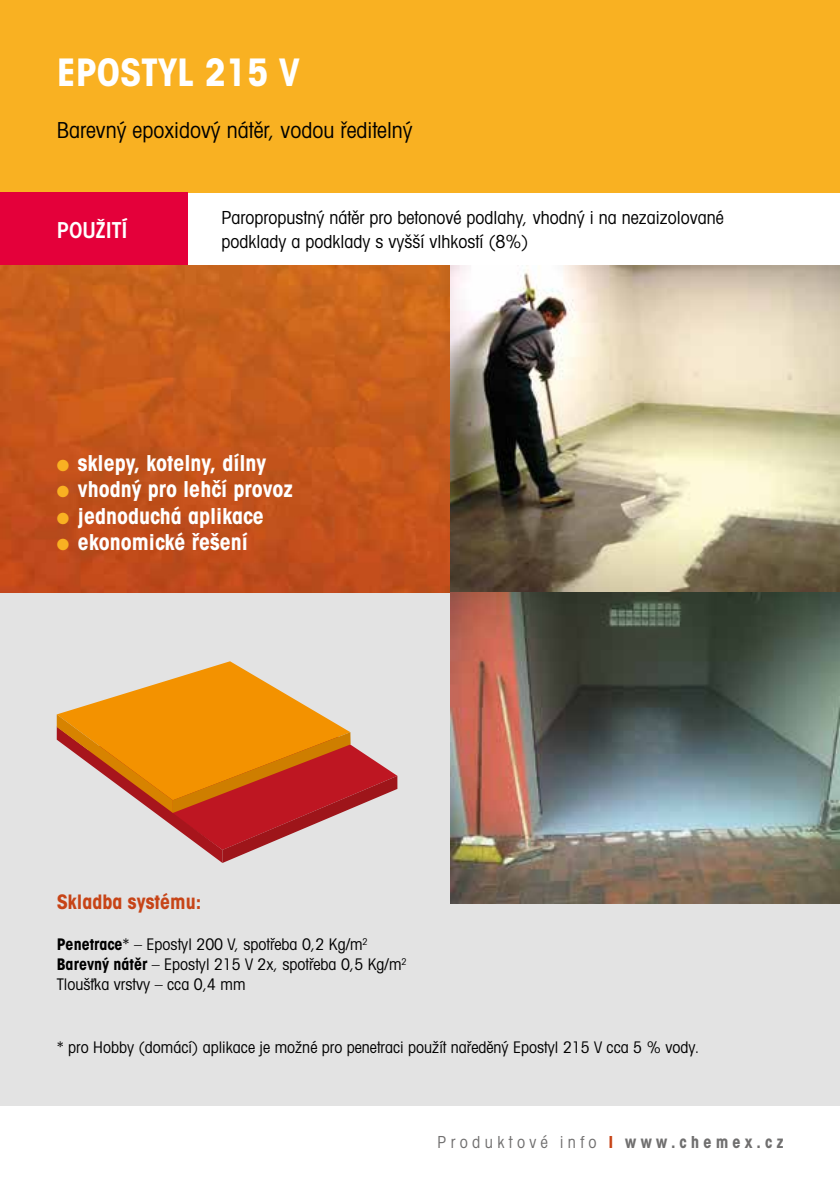
<style>
.page{position:relative;width:840px;height:1191px;background:#fff}
.page>*{position:absolute;margin:0;border:0;box-sizing:border-box;transform-origin:0 0}
.t1{font:700 condensed 38px "Avant Garde CE";color:#fff}
.t2{font:700 condensed 22px "Avant Garde CE";color:#fff}
.t3{font:condensed 22px "Avant Garde CE";color:#000}
.t4{font:600 condensed 22px "Avant Garde CE";color:#fff}
.t5{font:700 condensed 20px "Avant Garde CE";color:#c74417}
.t6{font:condensed 18px/24px "Avant Garde CE";color:#000}
.t7{font:condensed 18px "Avant Gar Got Itc TEE";letter-spacing:.25em;color:#706f6f}
.t8{font:condensed 16px/20px "Avant Garde CE";color:#000}
.s1{color:#f9b122}
.s2{font-weight:700}
.s3{font-weight:700;color:#c74417}
</style>
<div class="page">
<div style="left:0;top:592px;width:839px;height:514px;background:#e3e3e3"></div>
<img style="left:0;top:265px;width:450px;height:327px">
<div style="left:0;top:0;width:839px;height:193px;background:#f9b122"></div>
<img style="left:450px;top:265px;width:389px;height:638px">
<svg style="left:58px;top:661px;width:262px;height:53px"></svg>
<svg style="left:57px;top:714px;width:340px;height:149px"></svg>
<div style="left:0;top:193px;width:187px;height:72px;background:#e4003a"></div>
<h1 class="t1" style="left:57px;top:50px;width:244px">EPOSTYL 215 V</h1>
<h2 class="t3" style="left:57px;top:118px;width:357px">Barevný epoxidový nátěr, vodou ředitelný</h2>
<h2 class="t4" style="left:57px;top:217px;width:72px">POUŽITÍ</h2>
<p class="t6" style="left:221px;top:206px;width:503px">Paropropustný nátěr pro betonové podlahy, vhodný i na nezaizolované podklady a podklady s vyšší vlhkostí (8%)</p>
<h2 class="t2" style="left:57px;top:450px;width:211px"><span class="s1">●</span> sklepy, kotelny, dílny</h2>
<h2 class="t2" style="left:57px;top:477px;width:238px"><span class="s1">●</span> vhodný pro lehčí provoz</h2>
<h2 class="t2" style="left:57px;top:503px;width:208px"><span class="s1">●</span> jednoduchá aplikace</h2>
<h2 class="t2" style="left:57px;top:529px;width:193px"><span class="s1">●</span> ekonomické řešení</h2>
<p class="t5" style="left:57px;top:890px;width:146px">Skladba systému:</p>
<p class="t8" style="left:57px;top:934px;width:351px"><span class="s2">Penetrace</span>* – Epostyl 200 V, spotřeba 0,2 Kg/m<sup>2<br></sup><span class="s2">Barevný nátěr</span> – Epostyl 215 V 2x, spotřeba 0,5 Kg/m<sup>2<br></sup>Tloušťka vrstvy – cca 0,4 mm</p>
<p class="t8" style="left:57px;top:1037px;width:643px">* pro Hobby (domácí) aplikace je možné pro penetraci použít naředěný Epostyl 215 V cca 5 % vody.</p>
<p class="t7" style="left:437px;top:1131px;width:347px">Produktové info <span class="s3">I</span> <span class="s2">www.chemex.cz</span></p>
</div>
